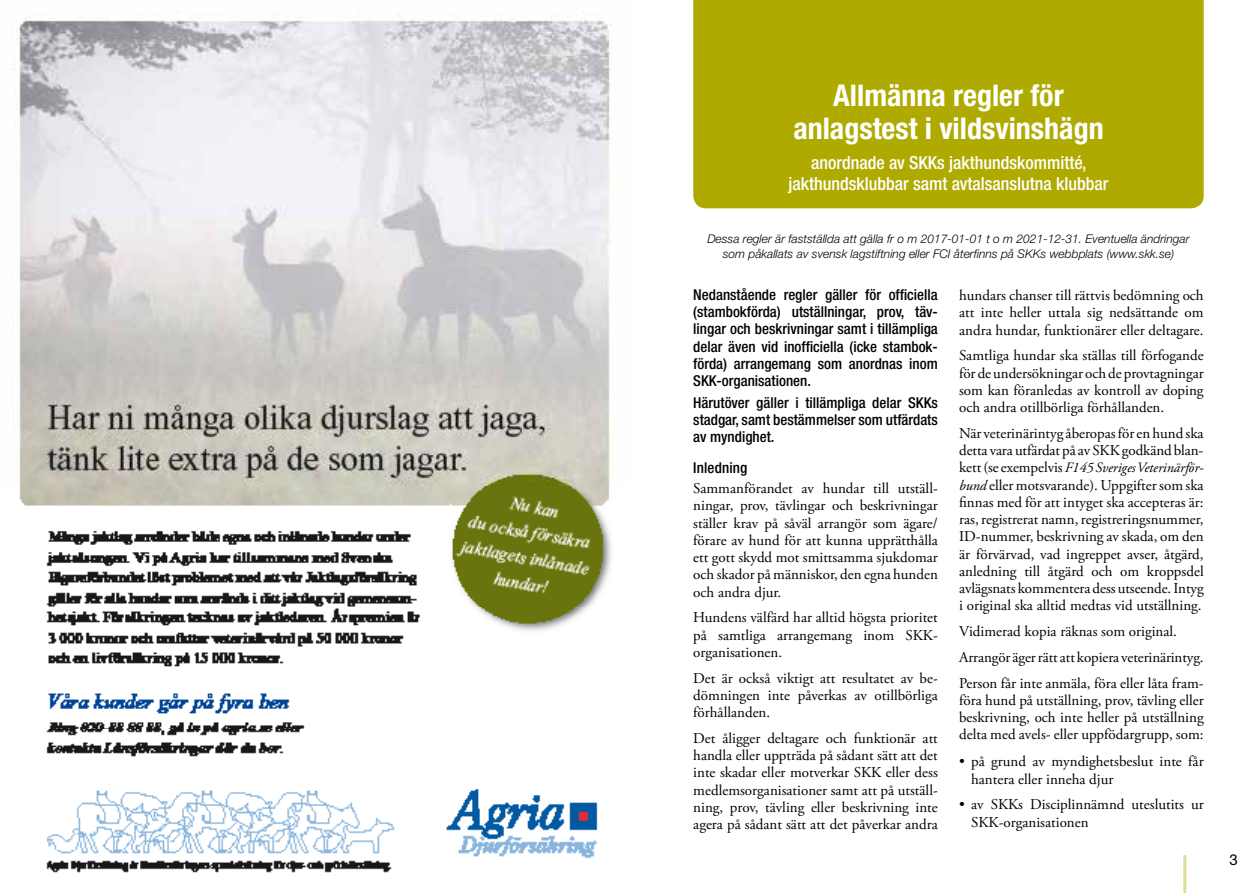
<style>
.page{position:relative;width:1259px;height:893px;background:#fff}
.page>*{position:absolute;margin:0;border:0;box-sizing:border-box;transform-origin:0 0}
.t1{font:700 condensed 30px/33px "Helvetica Neue LT Std";color:#fff;text-align:center}
.t2{font:500 condensed 18px/21px "Helvetica Neue LT Std";color:#fff;text-align:center}
.t3{font:15px/17.2px "Adobe Garamond Pro";color:#000;text-align:justify}
.t4{font:500 condensed 15px/17.2px "Helvetica Neue LT Std";color:#000;text-align:justify}
.t5{font:15px "Helvetica Neue LT Std";color:#000}
.t6{font:italic 14.25px "Adobe Garamond Pro";letter-spacing:-.005em;color:#000}
.t7{font:italic 300 12px/15px "Helvetica Neue LT Std";color:#000;text-align:center}
.s1{font-style:normal;font-size:15px}
.s2{font-style:italic;font-size:14.25px}
</style>
<div class="page">
<hr style="left:1183px;top:855px;width:3px;height:38px;background:#dfdd99">
<img style="left:11px;top:12px;width:601px;height:861px">
<div style="left:693px;top:0;width:510px;height:208px;background:#afaa00"></div>
<h1 class="t1" style="left:793px;top:79px;width:312px">Allmänna regler för anlagstest i vildsvinshägn</h1>
<p class="t2" style="left:788px;top:152px;width:322px">anordnade av SKKs jakthundskommitté, jakthundsklubbar samt avtalsanslutna klubbar</p>
<p class="t7" style="left:707px;top:232px;width:484px">Dessa regler är fastställda att gälla fr o m 2017-01-01 t o m 2021-12-31. Eventuella ändringar som påkallats av svensk lagstiftning eller FCI återfinns på SKKs webbplats (www.skk.se)</p>
<p class="t4" style="left:693px;top:286px;width:246px">Nedanstående regler gäller för officiella (stambokförda) utställningar, prov, täv&shy;lingar och beskrivningar samt i tillämpliga delar även vid inofficiella (icke stambok&shy;förda) arrangemang som anordnas inom SKK-organisationen.</p>
<p class="t4" style="left:693px;top:393px;width:246px">Härutöver gäller i tillämpliga delar SKKs stadgar, samt bestämmelser som utfärdats av myndighet.</p>
<p class="t4" style="left:693px;top:459px;width:56px">Inledning</p>
<p class="t3" style="left:693px;top:480px;width:246px">Sammanförandet av hundar till utställ&shy;ningar, prov, tävlingar och beskrivningar ställer krav på såväl arrangör som ägare/ förare av hund för att kunna upprätthålla ett gott skydd mot smittsamma sjukdomar och skador på människor, den egna hunden och andra djur.</p>
<p class="t3" style="left:693px;top:609px;width:246px">Hundens välfärd har alltid högsta prioritet på samtliga arrangemang inom SKK&shy;organisationen.</p>
<p class="t3" style="left:693px;top:670px;width:246px">Det är också viktigt att resultatet av be&shy;dömningen inte påverkas av otillbörliga förhållanden.</p>
<p class="t3" style="left:693px;top:730px;width:246px">Det åligger deltagare och funktionär att handla eller uppträda på sådant sätt att det inte skadar eller motverkar SKK eller dess medlemsorganisationer samt att på utställ&shy;ning, prov, tävling eller beskrivning inte agera på sådant sätt att det påverkar andra</p>
<p class="t3" style="left:959px;top:287px;width:246px">hundars chanser till rättvis bedömning och att inte heller uttala sig nedsättande om andra hundar, funktionärer eller deltagare.</p>
<p class="t3" style="left:959px;top:347px;width:246px">Samtliga hundar ska ställas till förfogande för de undersökningar och de provtagningar som kan föranledas av kontroll av doping och andra otillbörliga förhållanden.</p>
<p class="t3" style="left:959px;top:425px;width:246px">När veterinärintyg åberopas för en hund ska detta vara utfärdat på av SKK godkänd blan-</p>
<p class="t6" style="left:959px;top:459px;width:246px"><span class="s1">kett (se exempelvis</span> F145 Sveriges Veterinärför-</p>
<p class="t3" style="left:959px;top:477px;width:246px"><span class="s2">bund</span> eller motsvarande). Uppgifter som ska finnas med för att intyget ska accepteras är: ras, registrerat namn, registreringsnummer, ID-nummer, beskrivning av skada, om den är förvärvad, vad ingreppet avser, åtgärd, anledning till åtgärd och om kroppsdel avlägsnats kommentera dess utseende. Intyg i original ska alltid medtas vid utställning.</p>
<p class="t3" style="left:959px;top:619px;width:246px;line-height:25.8px;text-align:left">Vidimerad kopia räknas som original.<br>Arrangör äger rätt att kopiera veterinärintyg.<br>Person får inte anmäla, föra eller låta fram-</p>
<p class="t3" style="left:959px;top:692px;width:246px">föra hund på utställning, prov, tävling eller beskrivning, och inte heller på utställning delta med avels- eller uppfödargrupp, som:</p>
<p class="t3" style="left:971px;top:753px;width:234px;text-indent:-12px">• på grund av myndighetsbeslut inte får hantera eller inneha djur</p>
<p class="t3" style="left:971px;top:796px;width:234px;text-indent:-12px">• av SKKs Disciplinnämnd uteslutits ur<br>SKK-organisationen</p>
<p class="t5" style="left:1229px;top:851px;width:10px">3</p>
</div>
